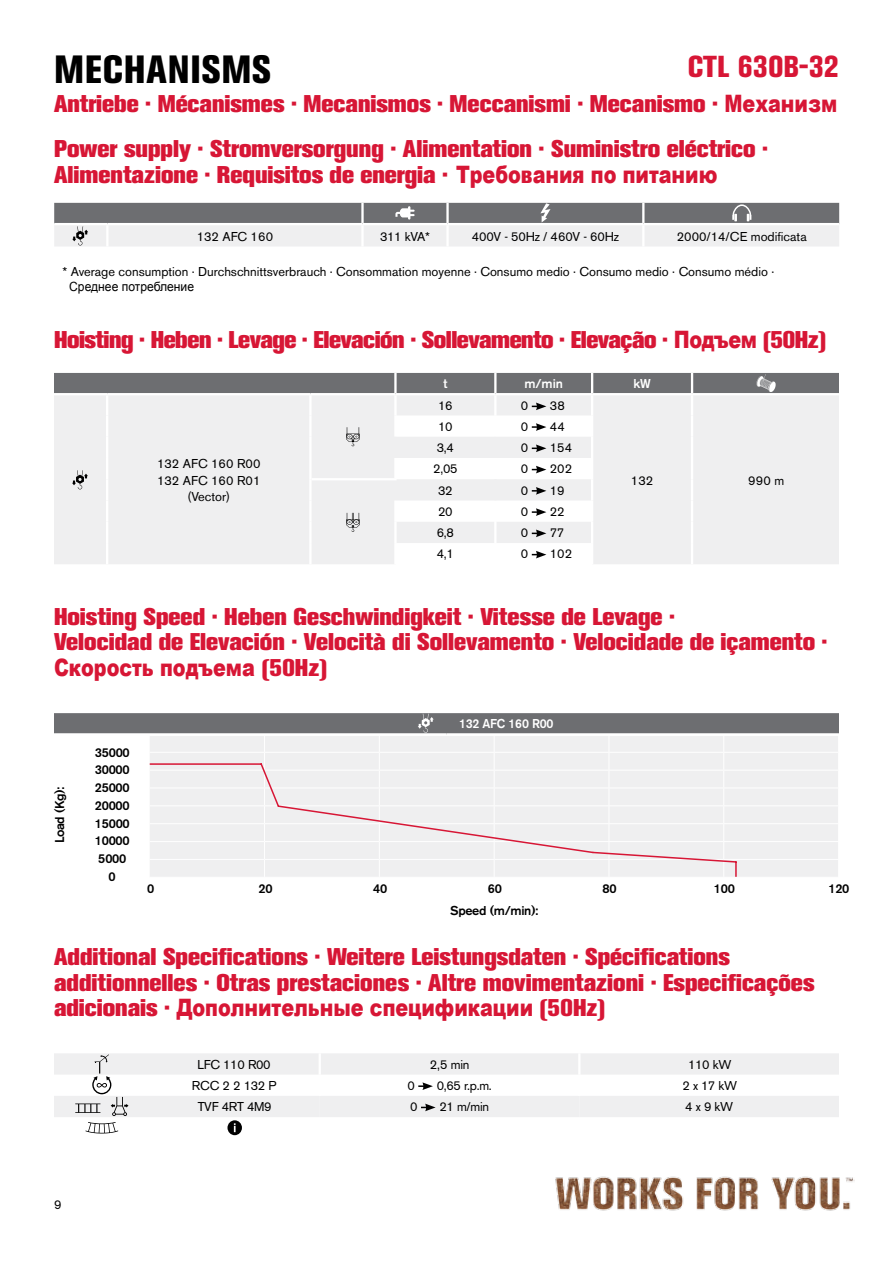
<style>
.page{position:relative;width:893px;height:1263px;background:#fff}
.page>*{position:absolute;margin:0;border:0;box-sizing:border-box;transform-origin:0 0}
.t1{font:800 condensed 39px "Akzidenz Grotesk BE";color:#000}
.t2{font:800 condensed 30px "Akzidenz Grotesk BE";color:#d71635}
.t3{font:800 24px/25.5px "Akzidenz Grotesk BE";color:#d71635}
.t4{font:800 24px "Akzidenz Grotesk BE";letter-spacing:-.02em;color:#d71635}
.t5{font:900 24px "Arial";color:#d71635;scale:.8 1}
.t6{font:12.75px/16.5px "Akzidenz Grotesk BE";color:#000;text-align:center}
.t7{font:500 12.75px/17.7px "Akzidenz Grotesk BE";letter-spacing:-.025em;color:#000;text-align:center}
.t8{font:12.75px "Akzidenz Grotesk BE";letter-spacing:-.025em;color:#000}
.t9{font:500 12.75px "Akzidenz Grotesk BE";letter-spacing:-.025em;color:#fff}
.t10{font:12.75px "Arial";color:#000;scale:.95 1}
.s1{font-family:"Arial";font-weight:900}
.s2{font-family:"Akzidenz Grotesk BE";font-weight:800}
</style>
<div class="page">
<img style="left:555px;top:1176px;width:299px;height:35px">
<svg style="left:54px;top:203px;width:785px;height:43px"></svg>
<svg style="left:54px;top:395px;width:785px;height:169px;fill:#efeff0"></svg>
<hr style="left:309px;top:395px;width:3px;height:20px;background:#fff">
<hr style="left:394px;top:395px;width:3px;height:20px;background:#fff">
<hr style="left:494px;top:395px;width:3px;height:20px;background:#fff">
<hr style="left:591px;top:395px;width:2px;height:20px;background:#fff">
<hr style="left:309px;top:415px;width:3px;height:22px;background:#fff">
<hr style="left:394px;top:415px;width:3px;height:22px;background:#fff">
<hr style="left:494px;top:415px;width:3px;height:22px;background:#fff">
<hr style="left:591px;top:415px;width:2px;height:22px;background:#fff">
<hr style="left:309px;top:437px;width:3px;height:21px;background:#fff">
<hr style="left:591px;top:437px;width:2px;height:21px;background:#fff">
<hr style="left:309px;top:458px;width:3px;height:21px;background:#fff">
<hr style="left:394px;top:458px;width:3px;height:20px;background:#fff">
<hr style="left:494px;top:458px;width:3px;height:21px;background:#fff">
<hr style="left:591px;top:458px;width:2px;height:21px;background:#fff">
<hr style="left:309px;top:479px;width:3px;height:21px;background:#fff">
<hr style="left:591px;top:479px;width:2px;height:21px;background:#fff">
<hr style="left:309px;top:500px;width:3px;height:22px;background:#fff">
<hr style="left:494px;top:500px;width:3px;height:22px;background:#fff">
<hr style="left:591px;top:500px;width:2px;height:22px;background:#fff">
<hr style="left:309px;top:522px;width:3px;height:21px;background:#fff">
<hr style="left:494px;top:522px;width:3px;height:21px;background:#fff">
<hr style="left:591px;top:522px;width:2px;height:21px;background:#fff">
<hr style="left:309px;top:543px;width:3px;height:21px;background:#fff">
<hr style="left:494px;top:543px;width:3px;height:21px;background:#fff">
<hr style="left:591px;top:543px;width:2px;height:21px;background:#fff">
<hr style="left:106px;top:395px;width:2px;height:20px;background:#fff">
<hr style="left:106px;top:415px;width:2px;height:22px;background:#fff">
<hr style="left:106px;top:437px;width:2px;height:21px;background:#fff">
<hr style="left:106px;top:458px;width:2px;height:21px;background:#fff">
<hr style="left:106px;top:479px;width:2px;height:21px;background:#fff">
<hr style="left:106px;top:500px;width:2px;height:22px;background:#fff">
<hr style="left:106px;top:522px;width:2px;height:21px;background:#fff">
<hr style="left:106px;top:543px;width:2px;height:21px;background:#fff">
<hr style="left:394px;top:437px;width:3px;height:21px;background:#efeff0">
<hr style="left:494px;top:437px;width:3px;height:21px;background:#efeff0">
<hr style="left:394px;top:480px;width:3px;height:20px;background:#efeff0">
<hr style="left:494px;top:479px;width:3px;height:21px;background:#efeff0">
<hr style="left:394px;top:500px;width:3px;height:22px;background:#fff">
<hr style="left:394px;top:522px;width:3px;height:21px;background:#fff">
<hr style="left:394px;top:543px;width:3px;height:21px;background:#fff">
<hr style="left:312px;top:478px;width:85px;height:2px;background:#fff">
<hr style="left:691px;top:395px;width:2px;height:20px;background:#fff">
<hr style="left:691px;top:415px;width:2px;height:22px;background:#fff">
<hr style="left:691px;top:437px;width:2px;height:21px;background:#fff">
<hr style="left:691px;top:458px;width:2px;height:21px;background:#fff">
<hr style="left:691px;top:479px;width:2px;height:21px;background:#fff">
<hr style="left:691px;top:500px;width:2px;height:22px;background:#fff">
<hr style="left:691px;top:522px;width:2px;height:21px;background:#fff">
<hr style="left:691px;top:543px;width:2px;height:21px;background:#fff">
<svg style="left:54px;top:373px;width:785px;height:21px;background:#76777a"></svg>
<svg style="left:72px;top:470px;width:16px;height:19px"></svg>
<svg style="left:346px;top:427px;width:14px;height:19px"></svg>
<svg style="left:532px;top:402px;width:14px;height:8px"></svg>
<svg style="left:532px;top:423px;width:14px;height:8px"></svg>
<svg style="left:532px;top:444px;width:14px;height:8px"></svg>
<svg style="left:532px;top:466px;width:14px;height:7px"></svg>
<svg style="left:346px;top:513px;width:14px;height:19px"></svg>
<svg style="left:532px;top:487px;width:14px;height:8px"></svg>
<svg style="left:532px;top:508px;width:14px;height:8px"></svg>
<svg style="left:532px;top:529px;width:14px;height:8px"></svg>
<svg style="left:532px;top:551px;width:14px;height:7px"></svg>
<svg style="left:54px;top:1053px;width:785px;height:64px;fill:#efeff0"></svg>
<hr style="left:319px;top:1053px;width:2px;height:21px;background:#fff">
<hr style="left:578px;top:1053px;width:2px;height:21px;background:#fff">
<hr style="left:319px;top:1074px;width:2px;height:22px;background:#fff">
<hr style="left:578px;top:1074px;width:2px;height:22px;background:#fff">
<svg style="left:75px;top:1054px;width:53px;height:62px"></svg>
<svg style="left:320px;top:1053px;width:259px;height:64px"></svg>
<svg style="left:85px;top:1122px;width:33px;height:11px"></svg>
<svg style="left:227px;top:1120px;width:15px;height:15px"></svg>
<svg style="left:54px;top:713px;width:785px;height:164px"></svg>
<svg style="left:151px;top:762px;width:586px;height:115px"></svg>
<p class="t2" style="left:688px;top:49px;width:153px">CTL 630B-32</p>
<h1 class="t1" style="left:54px;top:47px;width:218px">MECHANISMS</h1>
<p class="t3" style="left:54px;top:91px;width:785px">Antriebe · Mécanismes · Mecanismos · Meccanismi · Mecanismo · <span class="s1">Механизм</span></p>
<p class="t3" style="left:54px;top:136px;width:716px">Power supply · Stromversorgung · Alimentation · Suministro eléctrico ·<br>Alimentazione · Requisitos de energia · <span class="s1">Требования по питанию</span></p>
<p class="t6" style="left:197px;top:228px;width:78px">132 AFC 160</p>
<p class="t6" style="left:380px;top:228px;width:51px">311 kVA*</p>
<p class="t8" style="left:472px;top:229px;width:149px">400V - 50Hz / 460V - 60Hz</p>
<p class="t6" style="left:677px;top:228px;width:132px">2000/14/CE modificata</p>
<p class="t6" style="left:63px;top:263px;width:713px">* Average consumption · Durchschnittsverbrauch · Consommation moyenne · Consumo medio · Consumo medio · Consumo médio ·</p>
<p class="t10" style="left:69px;top:278px;width:133px">Cреднее потребление</p>
<p class="t4" style="left:54px;top:326px;width:774px">Hoisting · Heben · Levage · Elevación · Sollevamento · Elevação · <span class="s1">Подъем</span> (50Hz)</p>
<p class="t9" style="left:443px;top:376px;width:5px">t</p>
<p class="t9" style="left:524px;top:376px;width:40px">m/min</p>
<p class="t9" style="left:633px;top:376px;width:19px">kW</p>
<p class="t6" style="left:157px;top:455px;width:105px">132 AFC 160 R00<br>132 AFC 160 R01 (Vector)</p>
<p class="t6" style="left:438px;top:397px;width:16px">16</p>
<p class="t6" style="left:521px;top:397px;width:9px">0</p>
<p class="t6" style="left:550px;top:397px;width:17px">38</p>
<p class="t6" style="left:438px;top:418px;width:16px">10</p>
<p class="t6" style="left:521px;top:418px;width:9px">0</p>
<p class="t6" style="left:550px;top:418px;width:17px">44</p>
<p class="t6" style="left:437px;top:439px;width:19px">3,4</p>
<p class="t6" style="left:521px;top:439px;width:9px">0</p>
<p class="t6" style="left:550px;top:439px;width:24px">154</p>
<p class="t6" style="left:433px;top:461px;width:26px">2,05</p>
<p class="t6" style="left:521px;top:461px;width:9px">0</p>
<p class="t6" style="left:550px;top:461px;width:24px">202</p>
<p class="t6" style="left:438px;top:482px;width:16px">32</p>
<p class="t6" style="left:521px;top:482px;width:9px">0</p>
<p class="t6" style="left:550px;top:482px;width:16px">19</p>
<p class="t6" style="left:438px;top:503px;width:16px">20</p>
<p class="t6" style="left:521px;top:503px;width:9px">0</p>
<p class="t6" style="left:550px;top:503px;width:16px">22</p>
<p class="t6" style="left:437px;top:524px;width:19px">6,8</p>
<p class="t6" style="left:521px;top:524px;width:9px">0</p>
<p class="t6" style="left:550px;top:524px;width:16px">77</p>
<p class="t6" style="left:437px;top:546px;width:19px">4,1</p>
<p class="t6" style="left:521px;top:546px;width:9px">0</p>
<p class="t6" style="left:550px;top:546px;width:24px">102</p>
<p class="t6" style="left:631px;top:472px;width:24px">132</p>
<p class="t6" style="left:748px;top:472px;width:38px">990 m</p>
<p class="t3" style="left:54px;top:604px;width:775px">Hoisting Speed · Heben Geschwindigkeit · Vitesse de Levage ·<br>Velocidad de Elevación · Velocità di Sollevamento · Velocidade de içamento ·</p>
<p class="t5" style="left:54px;top:650px;width:343px">Скорость подъема <span class="s2">(50Hz)</span></p>
<p class="t7" style="left:51px;top:843px;width:58px;rotate:-90deg">Load (Kg):</p>
<p class="t7" style="left:95px;top:743px;width:37px">35000</p>
<p class="t7" style="left:95px;top:761px;width:36px">30000</p>
<p class="t7" style="left:95px;top:779px;width:36px">25000</p>
<p class="t7" style="left:95px;top:796px;width:36px">20000</p>
<p class="t7" style="left:95px;top:814px;width:37px">15000</p>
<p class="t7" style="left:95px;top:832px;width:36px">10000</p>
<p class="t7" style="left:98px;top:849px;width:29px">5000<br>0</p>
<p class="t9" style="left:459px;top:716px;width:96px">132 AFC 160 R00</p>
<p class="t7" style="left:147px;top:880px;width:9px">0</p>
<p class="t7" style="left:259px;top:880px;width:16px">20</p>
<p class="t7" style="left:373px;top:880px;width:16px">40</p>
<p class="t7" style="left:488px;top:880px;width:16px">60</p>
<p class="t7" style="left:602px;top:880px;width:16px">80</p>
<p class="t7" style="left:714px;top:880px;width:23px">100</p>
<p class="t7" style="left:828px;top:880px;width:22px">120</p>
<p class="t7" style="left:450px;top:901px;width:90px">Speed (m/min):</p>
<p class="t3" style="left:54px;top:944px;width:762px">Additional Specifications · Weitere Leistungsdaten · Spécifications additionnelles · Otras prestaciones · Altre movimentazioni · Especificações</p>
<p class="t5" style="left:54px;top:990px;width:691px"><span class="s2">adicionais ·</span> Дополнительные спецификации <span class="s2">(50Hz)</span></p>
<p class="t6" style="left:54px;top:1196px;width:9px">9</p>
<p class="t8" style="left:198px;top:1057px;width:75px">LFC 110 R00</p>
<p class="t6" style="left:430px;top:1056px;width:41px">2,5 min</p>
<p class="t6" style="left:688px;top:1056px;width:45px">110 kW</p>
<p class="t6" style="left:192px;top:1077px;width:86px">RCC 2 2 132 P</p>
<p class="t6" style="left:407px;top:1077px;width:9px">0</p>
<p class="t6" style="left:437px;top:1077px;width:57px">0,65 r.p.m.</p>
<p class="t6" style="left:682px;top:1077px;width:56px">2 x 17 kW</p>
<p class="t8" style="left:198px;top:1099px;width:76px">TVF 4RT 4M9</p>
<p class="t6" style="left:410px;top:1098px;width:9px">0</p>
<p class="t6" style="left:439px;top:1098px;width:51px">21 m/min</p>
<p class="t6" style="left:685px;top:1098px;width:49px">4 x 9 kW</p>
</div>
